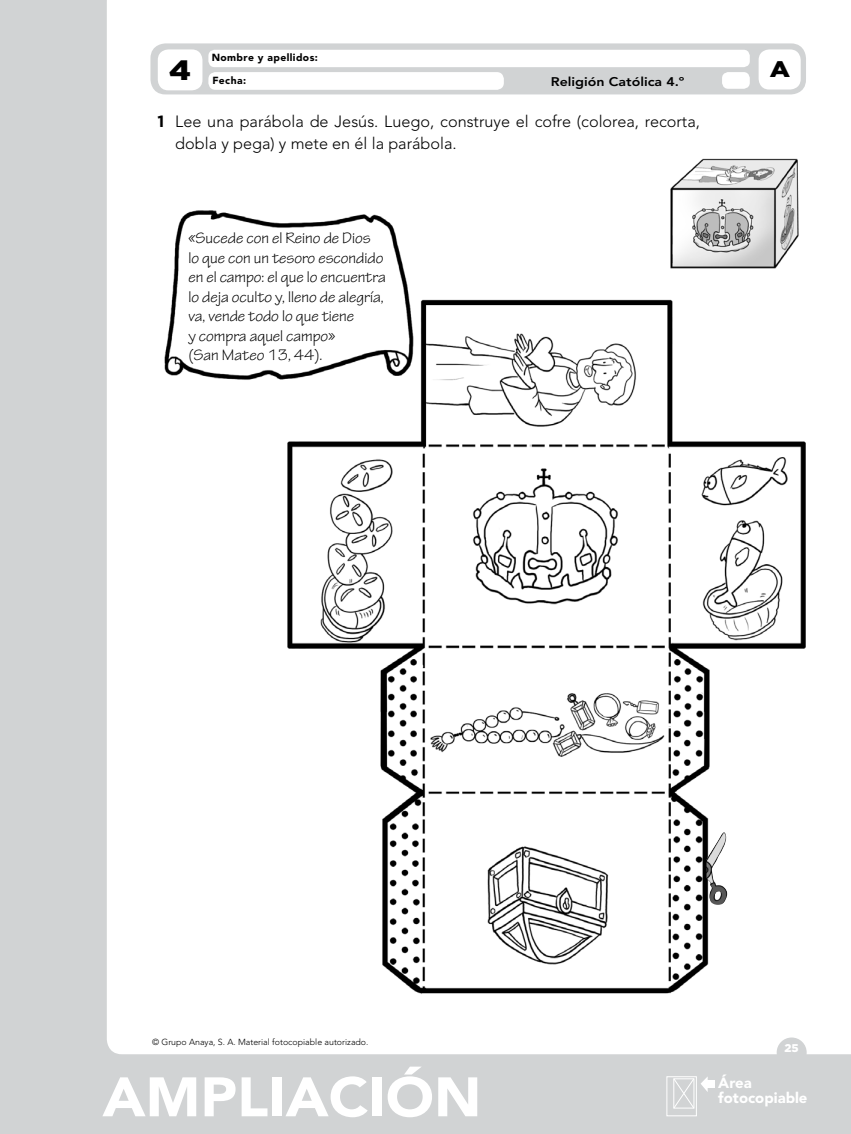
<style>
.page{position:relative;width:851px;height:1134px;background:#fff}
.page>*{position:absolute;margin:0;border:0;box-sizing:border-box;transform-origin:0 0}
.t1{font:900 55px "Avenir LT Std";color:#fff;scale:1.06 1}
.t2{font:900 27.88px "Gotham";color:#000;scale:1.13 1}
.t3{font:900 22.5px "Gotham";color:#000;scale:1.13 1}
.TEXTOIMAGEN{font:16.25px "Tekton Pro";color:#000}
.t4{font:300 16.25px/21.2px "Avenir LT Std";color:#000}
.t5{font:900 14.88px/14.9px "Avenir LT Std";color:#fff}
.t6{font:800 12.5px "Avenir LT Std";color:#000;scale:1.13 1}
.nuclTextoNo{font:900 11.25px "Gotham";color:#fff}
.t7{font:900 10.25px "Avenir LT Std";letter-spacing:.04em;color:#000}
.nuclTextoNo-2{font:300 8.75px "Avenir LT Std";color:#000}
.s1{font-family:"Gotham";font-weight:700}
</style>
<div class="page">
<div style="left:0;top:0;width:850px;height:1134px;background:#d1d3d4"></div>
<div style="left:666px;top:1076px;width:30px;height:40px;border:1px solid #fff"></div>
<svg style="left:672px;top:1076px;width:35px;height:33px"></svg>
<div style="left:706px;top:1081px;width:8px;height:7px;background:#fff"></div>
<div style="left:107px;top:0;width:743px;height:1054px;background:#fff"></div>
<div style="left:776px;top:1037px;width:30px;height:30px;background:#d1d3d4;border-radius:50%"></div>
<div style="left:150px;top:43px;width:655px;height:51px;background:#d1d3d4;border-radius:15px"></div>
<div style="left:158px;top:49px;width:44px;height:41px;background:#fff;border-radius:11px"></div>
<div style="left:722px;top:72px;width:27px;height:17px;background:#fff;border-radius:6px"></div>
<div style="left:758px;top:49px;width:42px;height:41px;background:#fff;border-radius:11px"></div>
<div style="left:208px;top:72px;width:296px;height:18px;background:#fff;border-radius:7px"></div>
<div style="left:208px;top:50px;width:541px;height:17px;background:#fff;border-radius:6px"></div>
<img style="left:133px;top:187px;width:690px;height:837px">
<img style="left:667px;top:152px;width:138px;height:121px">
<img style="left:706px;top:832px;width:21px;height:73px">
<p class="t2" style="left:169px;top:51px;width:21px">4</p>
<p class="t7" style="left:212px;top:51px;width:108px">Nombre y apellidos:</p>
<p class="t7" style="left:212px;top:74px;width:35px">Fecha:</p>
<p class="t6" style="left:550px;top:74px;width:120px">Religión Católica 4.º</p>
<p class="t4" style="left:175px;top:111px;width:526px;text-indent:-18px"><span class="s1">1</span> Lee una parábola de Jesús. Luego, construye el cofre (colorea, recorta, dobla y pega) y mete en él la parábola.</p>
<p class="TEXTOIMAGEN" style="left:188px;top:229px;width:184px">«Sucede con el Reino de Dios</p>
<p class="TEXTOIMAGEN" style="left:188px;top:248px;width:196px">lo que con un tesoro escondido</p>
<p class="TEXTOIMAGEN" style="left:188px;top:268px;width:199px">en el campo: el que lo encuentra</p>
<p class="TEXTOIMAGEN" style="left:188px;top:287px;width:197px">lo deja oculto y, lleno de alegría,</p>
<p class="TEXTOIMAGEN" style="left:188px;top:307px;width:167px">va, vende todo lo que tiene</p>
<p class="TEXTOIMAGEN" style="left:188px;top:326px;width:148px">y compra aquel campo»</p>
<p class="TEXTOIMAGEN" style="left:188px;top:346px;width:136px">(San Mateo 13, 44).</p>
<p class="t3" style="left:769px;top:53px;width:19px">A</p>
<p class="nuclTextoNo-2" style="left:152px;top:1037px;width:218px">© Grupo Anaya, S. A. Material fotocopiable autorizado.</p>
<p class="t1" style="left:102px;top:1064px;width:359px">AMPLIACIÓN</p>
<p class="nuclTextoNo" style="left:784px;top:1040px;width:16px">25</p>
<p class="t5" style="left:718px;top:1075px;width:91px">Área fotocopiable</p>
</div>
